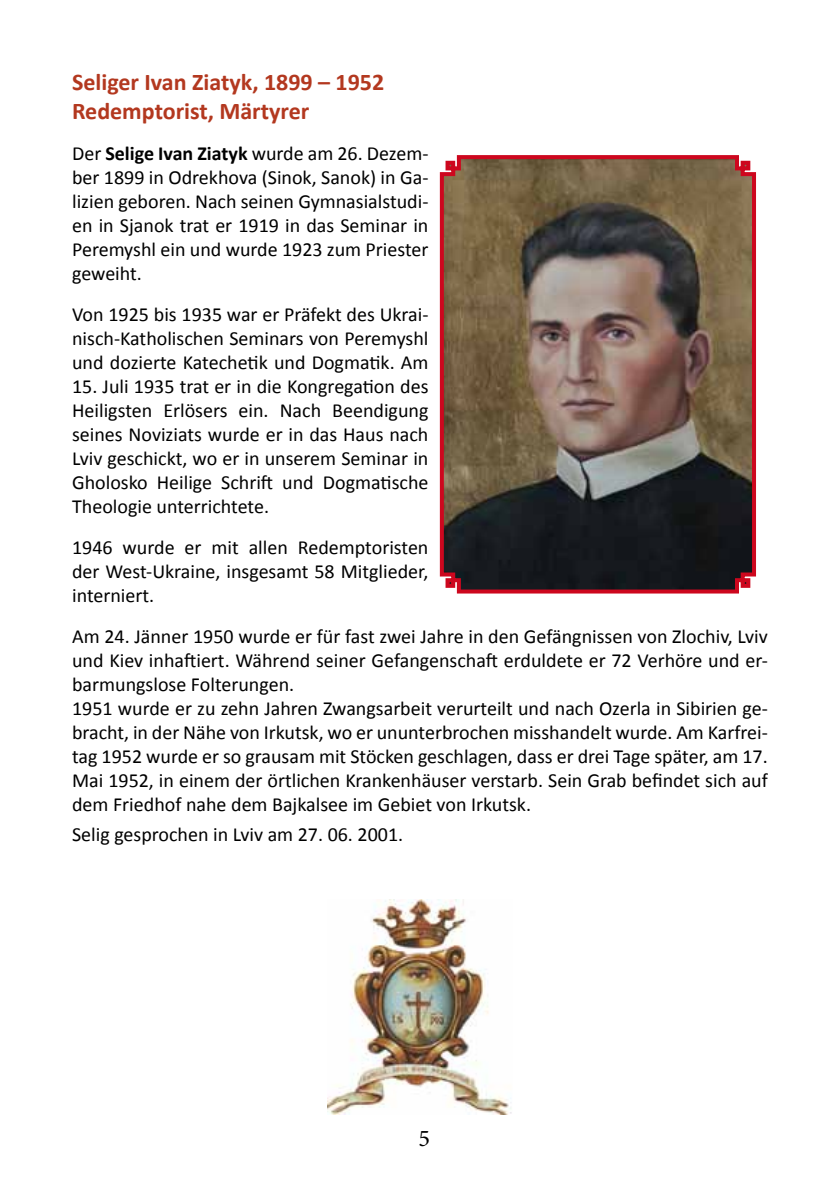
<style>
.page{position:relative;width:840px;height:1191px;background:#fff}
.page>*{position:absolute;margin:0;border:0;box-sizing:border-box;transform-origin:0 0}
.t1{font:700 24px/28.8px "Calibri";color:#b3381f}
.t2{font:24px "Minion Pro";color:#000}
.t3{font:20px/24px "Calibri";color:#000;text-align:justify}
.s1{font-weight:700}
</style>
<div class="page">
<img style="left:327px;top:899px;width:185px;height:215px">
<svg style="left:439px;top:155px;width:317px;height:439px;background:#675246"></svg>
<p class="t1" style="left:72px;top:68px;width:313px">Seliger Ivan Ziatyk, 1899 – 1952<br>Redemptorist, Märtyrer</p>
<p class="t3" style="left:72px;top:141px;width:358px">Der <span class="s1">Selige Ivan Ziatyk</span> wurde am 26. Dezem&shy;ber 1899 in Odrekhova (Sinok, Sanok) in Ga&shy;lizien geboren. Nach seinen Gymnasialstudi&shy;en in Sjanok trat er 1919 in das Seminar in Peremyshl ein und wurde 1923 zum Priester geweiht.</p>
<p class="t3" style="left:72px;top:302px;width:358px">Von 1925 bis 1935 war er Präfekt des Ukrai&shy;nisch-Katholischen Seminars von Peremyshl und dozierte Katechetik und Dogmatik. Am</p>
<p class="t3" style="left:72px;top:374px;width:358px">15. Juli 1935 trat er in die Kongregation des Heiligsten Erlösers ein. Nach Beendigung seines Noviziats wurde er in das Haus nach Lviv geschickt, wo er in unserem Seminar in Gholosko Heilige Schrift und Dogmatische Theologie unterrichtete.</p>
<p class="t3" style="left:72px;top:535px;width:358px">1946 wurde er mit allen Redemptoristen der West-Ukraine, insgesamt 58 Mitglieder, interniert.</p>
<p class="t3" style="left:72px;top:624px;width:697px;text-align:left">Am 24. Jänner 1950 wurde er für fast zwei Jahre in den Gefängnissen von Zlochiv, Lviv und Kiev inhaftiert. Während seiner Gefangenschaft erduldete er 72 Verhöre und er&shy;barmungslose Folterungen.<br>1951 wurde er zu zehn Jahren Zwangsarbeit verurteilt und nach Ozerla in Sibirien ge&shy;bracht, in der Nähe von Irkutsk, wo er ununterbrochen misshandelt wurde. Am Karfrei&shy;tag 1952 wurde er so grausam mit Stöcken geschlagen, dass er drei Tage später, am 17.<br>Mai 1952, in einem der örtlichen Krankenhäuser verstarb. Sein Grab befindet sich auf dem Friedhof nahe dem Bajkalsee im Gebiet von Irkutsk.</p>
<p class="t3" style="left:72px;top:822px;width:332px">Selig gesprochen in Lviv am 27. 06. 2001.</p>
<p class="t2" style="left:418px;top:1122px;width:13px">5</p>
</div>
